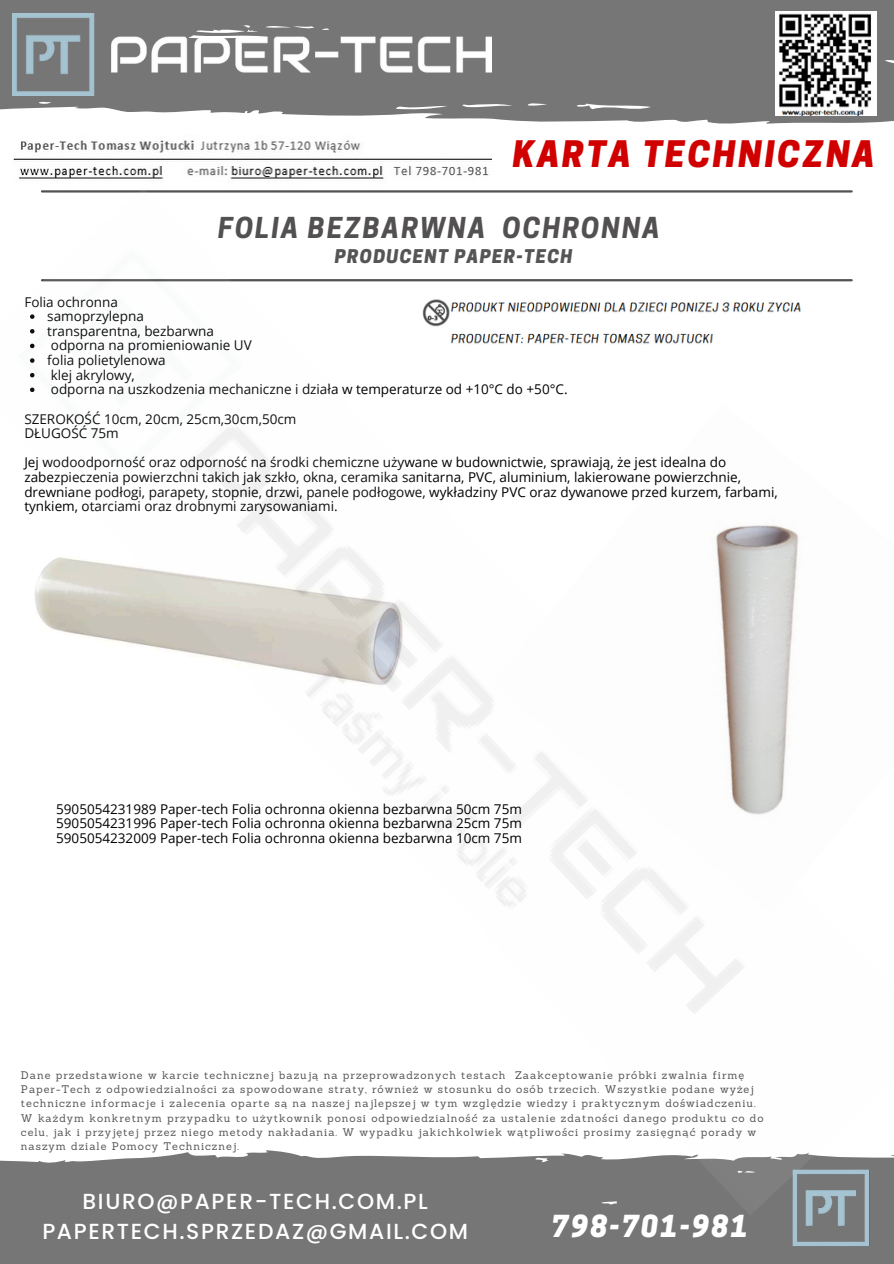
<style>
.page{position:relative;width:894px;height:1264px;background:#fff}
.page>*{position:absolute;margin:0;border:0;box-sizing:border-box;transform-origin:0 0}
.t1{font:italic 800 34.35px "Cooper Hewitt";letter-spacing:.075em;color:#d00000}
.t2{font:italic 800 28.5px "Cooper Hewitt";letter-spacing:.075em;color:#fff}
.t3{font:italic 700 27px "Cooper Hewitt";letter-spacing:.075em;color:#525051}
.t4{font:500 21.75px/30.3px "Poppins";letter-spacing:.075em;color:#fff;text-align:center}
.t5{font:italic 800 17.85px "Cooper Hewitt";letter-spacing:.075em;color:#565556}
.t6{font:13.5px/14.7px "Open Sans";color:#000}
.t7{font:10.8px/14.2px "Sanchez";letter-spacing:.09em;color:#565556}
</style>
<div class="page">
<div style="left:0;top:1215px;width:893px;height:48px;background:#767676"></div>
<img style="left:774px;top:1215px;width:112px;height:48px">
<svg style="left:0;top:0;width:893px;height:124px;background:#868686"></svg>
<img style="left:13px;top:13px;width:478px;height:82px">
<img style="left:13px;top:140px;width:478px;height:41px">
<img style="left:775px;top:12px;width:101px;height:103px">
<img style="left:0;top:190px;width:893px;height:1025px">
<img style="left:418px;top:292px;width:409px;height:55px">
<p class="t1" style="left:512px;top:141px;width:363px">KARTA TECHNICZNA</p>
<p class="t3" style="left:218px;top:217px;width:443px">FOLIA BEZBARWNA OCHRONNA</p>
<p class="t5" style="left:335px;top:250px;width:239px">PRODUCENT PAPER-TECH</p>
<p class="t6" style="left:24px;top:294px;width:95px">Folia ochronna</p>
<h1 class="t6" style="left:47px;top:308px;width:98px">samoprzylepna</h1>
<p class="t6" style="left:47px;top:323px;width:168px">transparentna, bezbarwna</p>
<p class="t6" style="left:51px;top:338px;width:202px">odporna na promieniowanie UV</p>
<h2 class="t6" style="left:47px;top:352px;width:120px">folia polietylenowa</h2>
<h4 class="t6" style="left:51px;top:367px;width:85px">klej akrylowy,</h4>
<p class="t6" style="left:51px;top:382px;width:518px">odporna na uszkodzenia mechaniczne i działa w temperaturze od +10°C do +50°C.</p>
<p class="t6" style="left:24px;top:411px;width:273px">SZEROKOŚĆ 10cm, 20cm, 25cm,30cm,50cm<br>DŁUGOŚĆ 75m</p>
<p class="t6" style="left:24px;top:455px;width:754px">Jej wodoodporność oraz odporność na środki chemiczne używane w budownictwie, sprawiają, że jest idealna do zabezpieczenia powierzchni takich jak szkło, okna, ceramika sanitarna, PVC, aluminium, lakierowane powierzchnie, drewniane podłogi, parapety, stopnie, drzwi, panele podłogowe, wykładziny PVC oraz dywanowe przed kurzem, farbami, tynkiem, otarciami oraz drobnymi zarysowaniami.</p>
<p class="t6" style="left:56px;top:801px;width:467px;text-align:justify">5905054231989 Paper-tech Folia ochronna okienna bezbarwna 50cm 75m 5905054231996 Paper-tech Folia ochronna okienna bezbarwna 25cm 75m 5905054232009 Paper-tech Folia ochronna okienna bezbarwna 10cm 75m</p>
<p class="t7" style="left:21px;top:1067px;width:744px">Dane przedstawione w karcie technicznej bazują na przeprowadzonych testach Zaakceptowanie próbki zwalnia firmę Paper-Tech z odpowiedzialności za spowodowane straty, również w stosunku do osób trzecich. Wszystkie podane wyżej techniczne informacje i zalecenia oparte są na naszej najlepszej w tym względzie wiedzy i praktycznym doświadczeniu.<br>W każdym konkretnym przypadku to użytkownik ponosi odpowiedzialność za ustalenie zdatności danego produktu co do celu, jak i przyjętej przez niego metody nakładania. W wypadku jakichkolwiek wątpliwości prosimy zasięgnąć porady w naszym dziale Pomocy Technicznej.</p>
<p class="t4" style="left:42px;top:1185px;width:427px">BIURO@PAPER-TECH.COM.PL<br>PAPERTECH.SPRZEDAZ@GMAIL.COM</p>
<p class="t2" style="left:551px;top:1215px;width:197px">798-701-981</p>
</div>
